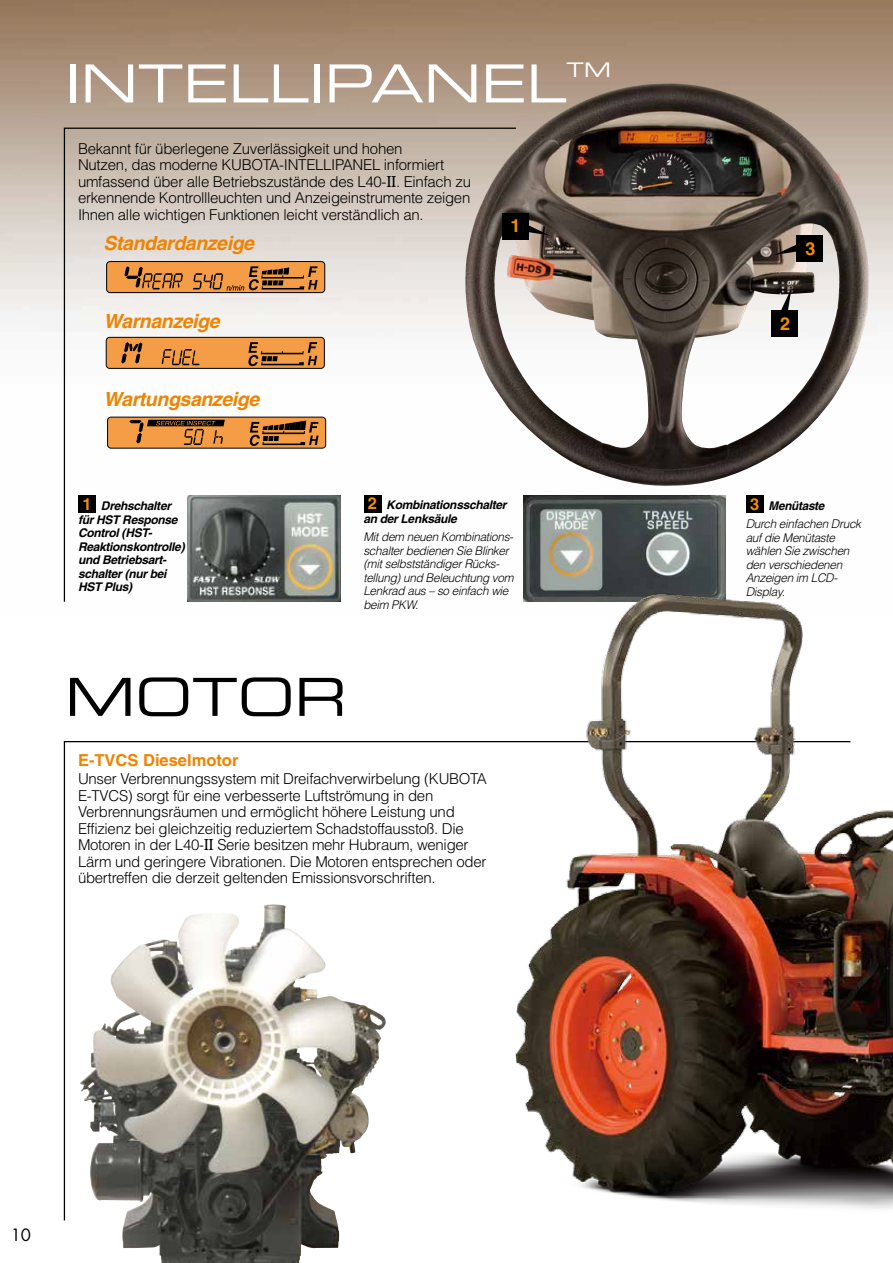
<style>
.page{position:relative;width:893px;height:1263px;background:#fff}
.page>*{position:absolute;margin:0;border:0;box-sizing:border-box;transform-origin:0 0}
.t1{font:52.5px "Eurostile Extended Two";color:#fff}
.t2{font:52.5px "Eurostile Extended Two";color:#000}
.t3{font:20.1px "Eurostile Extended Two";color:#fff}
.t4{font:italic 700 19.5px "Helvetica";letter-spacing:-.02em;color:#f08300}
.t5{font:700 18px "Helvetica";color:#f18d00}
.t6{font:700 16.5px "Helvetica";color:#f08300}
.t7{font:16.5px "Futura";color:#000}
.t8{font:300 15px/16.5px "Helvetica";letter-spacing:-.02em;color:#000}
.t9{font:italic 300 12px/13.5px "Helvetica";letter-spacing:-.025em;color:#000}
.t10{font:italic 700 12px/13.6px "Helvetica";letter-spacing:-.025em;color:#000}
.s1{font-family:"Century Old Style";font-weight:400}
.s2{font-style:normal;font-size:16.5px;color:#f18d00}
.s3{font-weight:700;font-style:normal;font-size:16.5px;color:#f18d00}
.s4{font-weight:700}
</style>
<div class="page">
<img style="left:0;top:0;width:893px;height:587px">
<div style="left:746px;top:495px;width:17px;height:18px;background:#000"></div>
<svg style="left:63px;top:127px;width:454px;height:475px"></svg>
<svg style="left:63px;top:741px;width:415px;height:481px"></svg>
<img style="left:80px;top:905px;width:185px;height:230px">
<img style="left:523px;top:495px;width:202px;height:92px">
<img style="left:464px;top:83px;width:405px;height:404px">
<img style="left:188px;top:495px;width:153px;height:107px">
<div style="left:107px;top:262px;width:218px;height:31px;background:#f49d46;border-radius:3px"></div>
<div style="left:106px;top:261px;width:219px;height:32px;border:1px solid #000;border-radius:3px"></div>
<svg style="left:124px;top:266px;width:59px;height:23px"></svg>
<svg style="left:193px;top:266px;width:125px;height:25px"></svg>
<div style="left:106px;top:337px;width:218px;height:31px;background:#f49d46;border-radius:3px"></div>
<div style="left:106px;top:337px;width:219px;height:32px;border:1px solid #000;border-radius:3px"></div>
<svg style="left:248px;top:342px;width:69px;height:24px"></svg>
<svg style="left:162px;top:349px;width:38px;height:16px"></svg>
<svg style="left:121px;top:342px;width:21px;height:22px"></svg>
<div style="left:108px;top:417px;width:218px;height:31px;background:#f49d46;border-radius:3px"></div>
<div style="left:107px;top:417px;width:219px;height:31px;border:1px solid #000;border-radius:3px"></div>
<svg style="left:249px;top:421px;width:70px;height:25px"></svg>
<svg style="left:129px;top:420px;width:96px;height:25px"></svg>
<div style="left:502px;top:213px;width:26px;height:26px;background:#000"></div>
<svg style="left:528px;top:224px;width:22px;height:12px"></svg>
<div style="left:796px;top:236px;width:27px;height:26px;background:#000"></div>
<svg style="left:774px;top:244px;width:22px;height:11px"></svg>
<div style="left:771px;top:310px;width:27px;height:27px;background:#000"></div>
<svg style="left:780px;top:288px;width:12px;height:22px"></svg>
<img style="left:478px;top:587px;width:415px;height:622px">
<h1 class="t1" style="left:65px;top:48px;width:503px">INTELLIPANEL</h1>
<h2 class="t3" style="left:567px;top:57px;width:46px">TM</h2>
<p class="t8" style="left:78px;top:140px;width:395px">Bekannt für überlegene Zuverlässigkeit und hohen<br>Nutzen, das moderne KUBOTA-INTELLIPANEL informiert umfassend über alle Betriebszustände des L40-<span class="s1">II</span>. Einfach zu erkennende Kontrollleuchten und Anzeigeinstrumente zeigen Ihnen alle wichtigen Funktionen leicht verständlich an.</p>
<h3 class="t4" style="left:104px;top:231px;width:152px">Standardanzeige</h3>
<h3 class="t4" style="left:104px;top:309px;width:118px">Warnanzeige</h3>
<h3 class="t4" style="left:104px;top:387px;width:157px">Wartungsanzeige</h3>
<p class="t5" style="left:511px;top:215px;width:12px">1</p>
<p class="t10" style="left:78px;top:498px;width:108px;text-indent:5px"><span class="s2">1</span> Drehschalter für HST Response<br>Control (HST-<br>Reaktionskontrolle) und Betriebsart&shy;schalter (nur bei<br>HST Plus)</p>
<p class="t10" style="left:363px;top:498px;width:145px;line-height:14.1px;text-indent:5px"><span class="s2">2</span> Kombinationsschalter an der Lenksäule</p>
<p class="t9" style="left:363px;top:530px;width:152px">Mit dem neuen Kombinations&shy;schalter bedienen Sie Blinker (mit selbstständiger Rücks&shy;tellung) und Beleuchtung vom<br>Lenkrad aus – so einfach wie beim PKW.</p>
<h1 class="t2" style="left:65px;top:661px;width:283px">MOTOR</h1>
<p class="t6" style="left:78px;top:750px;width:162px">E-TVCS Dieselmotor</p>
<p class="t8" style="left:78px;top:770px;width:410px">Unser Verbrennungssystem mit Dreifachverwirbelung (KUBOTA E-TVCS) sorgt für eine verbesserte Luftströmung in den Verbrennungsräumen und ermöglicht höhere Leistung und Effizienz bei gleichzeitig reduziertem Schadstoffausstoß. Die Motoren in der L40-<span class="s1">II</span> Serie besitzen mehr Hubraum, weniger Lärm und geringere Vibrationen. Die Motoren entsprechen oder übertreffen die derzeit geltenden Emissionsvorschriften.</p>
<p class="t5" style="left:805px;top:238px;width:12px">3</p>
<p class="t5" style="left:780px;top:312px;width:12px">2</p>
<p class="t9" style="left:746px;top:496px;width:117px;line-height:18.6px;text-indent:5px"><span class="s3">3</span> <span class="s4">Menütaste<br></span>Durch einfachen Druck</p>
<p class="t9" style="left:746px;top:530px;width:105px">auf die Menütaste wählen Sie zwischen den verschiedenen<br>Anzeigen im LCD-<br>Display.</p>
<p class="t7" style="left:11px;top:1224px;width:22px">10</p>
</div>
